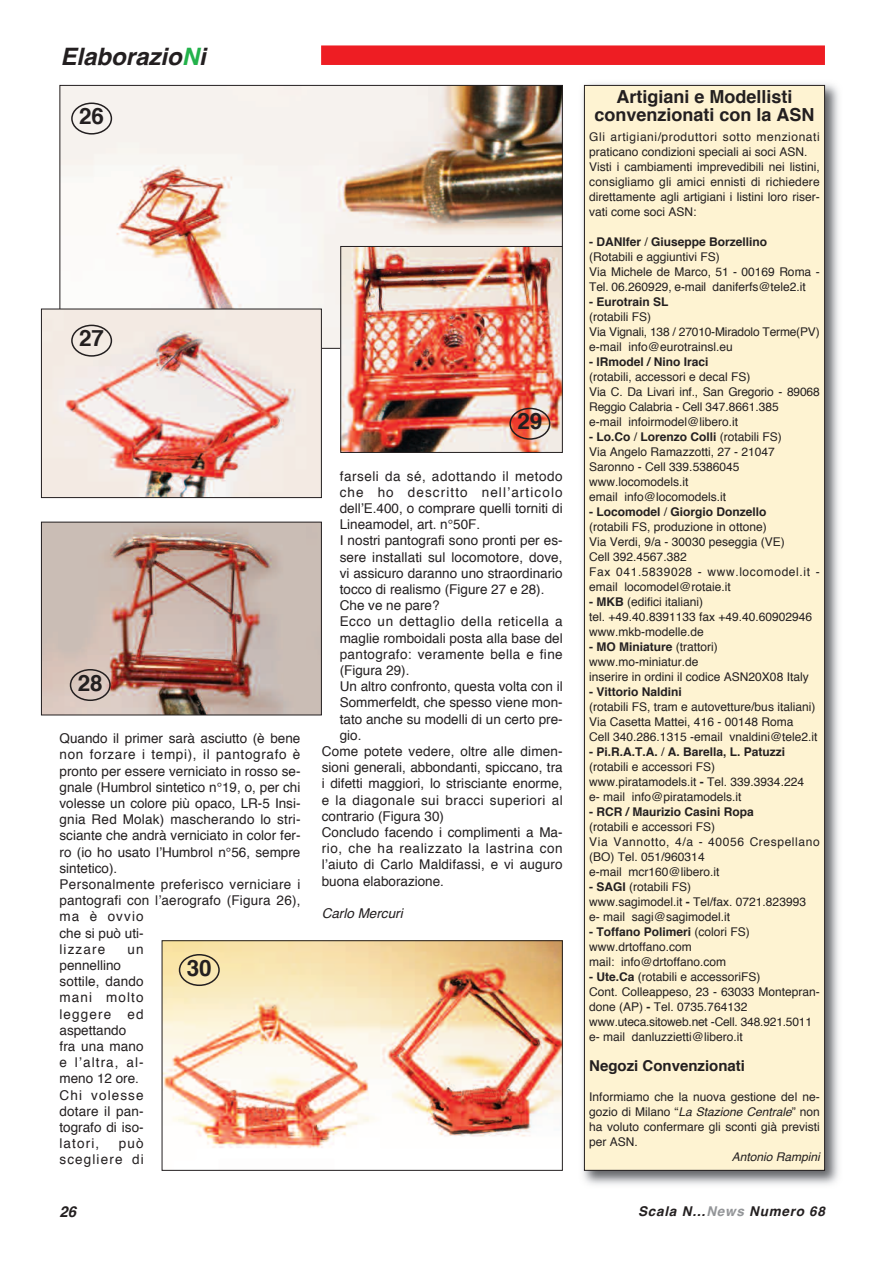
<style>
.page{position:relative;width:893px;height:1263px;background:#fff}
.page>*{position:absolute;margin:0;border:0;box-sizing:border-box;transform-origin:0 0}
.t1{font:italic 700 24px "Helvetica";color:#231f20}
.t2{font:700 22.5px "Helvetica";color:#231f20}
.t3{font:700 18px/18px "Helvetica";color:#231f20;text-align:center}
.t4{font:700 15px "Helvetica";color:#231f20}
.t5{font:italic 700 15px "Helvetica";color:#231f20}
.t6{font:13.5px/16.2px "Helvetica";color:#231f20}
.t7{font:13.5px "Helvetica";letter-spacing:.04em;color:#231f20}
.t8{font:13.5px/16.2px "Helvetica";letter-spacing:.085em;color:#231f20;text-align:right}
.t9{font:13.5px "Helvetica";letter-spacing:.035em;color:#231f20}
.t10{font:13.5px "Helvetica";letter-spacing:.045em;color:#231f20}
.t11{font:13.5px "Helvetica";letter-spacing:.025em;color:#231f20}
.t12{font:italic 700 13.5px "Helvetica";letter-spacing:.055em;color:#231f20}
.t13{font:italic 13.5px "Helvetica";color:#231f20}
.t14{font:12px/15px "Helvetica";color:#231f20}
.t15{font:700 12px "Helvetica";color:#231f20}
.t16{font:italic 12px "Helvetica";color:#231f20}
.s1{color:#23b24b}
.s2{font-weight:700}
.s3{font-style:italic}
.s4{color:#939598}
</style>
<div class="page">
<div style="left:321px;top:45px;width:504px;height:20px;background:#ee1d23"></div>
<img style="left:582px;top:83px;width:257px;height:1102px">
<div style="left:584px;top:85px;width:241px;height:1085px;background:#fef3d2"></div>
<div style="left:584px;top:85px;width:241px;height:1086px;border:1px solid #231f20"></div>
<img style="left:62px;top:87px;width:499px;height:260px">
<img style="left:43px;top:311px;width:277px;height:185px">
<div style="left:41px;top:309px;width:281px;height:189px;border:1px solid #231f20"></div>
<img style="left:43px;top:524px;width:277px;height:189px">
<div style="left:41px;top:522px;width:281px;height:193px;border:1px solid #231f20"></div>
<img style="left:342px;top:248px;width:219px;height:203px">
<div style="left:340px;top:246px;width:223px;height:207px;border:1px solid #231f20"></div>
<img style="left:164px;top:942px;width:397px;height:206px">
<div style="left:162px;top:940px;width:401px;height:231px;border:1px solid #231f20"></div>
<svg style="left:71px;top:103px;width:41px;height:32px"></svg>
<svg style="left:71px;top:325px;width:41px;height:32px"></svg>
<svg style="left:70px;top:669px;width:41px;height:32px"></svg>
<svg style="left:509px;top:408px;width:41px;height:32px"></svg>
<svg style="left:179px;top:954px;width:41px;height:32px"></svg>
<h1 class="t1" style="left:60px;top:46px;width:147px">Elaborazio<span class="s1">N</span>i</h1>
<h2 class="t2" style="left:79px;top:107px;width:27px">26</h2>
<h2 class="t2" style="left:79px;top:329px;width:27px">27</h2>
<h2 class="t2" style="left:78px;top:673px;width:27px">28</h2>
<p class="t6" style="left:60px;top:731px;width:242px">Quando il primer sarà asciutto (è bene non forzare i tempi), il pantografo è pronto per essere verniciato in rosso se&shy;gnale (Humbrol sintetico n°19, o, per chi volesse un colore più opaco, LR-5 Insi&shy;gnia Red Molak) mascherando lo stri&shy;sciante che andrà verniciato in color fer&shy;ro (io ho usato l’Humbrol n°56, sempre sintetico).<br>Personalmente preferisco verniciare i pantografi con l’aerografo (Figura 26), ma è ovvio<br>che si può uti-<br>lizzare</p>
<p class="t6" style="left:128px;top:942px;width:18px">un</p>
<p class="t6" style="left:60px;top:958px;width:86px">pennellino sottile, dando mani molto leggere ed aspettando fra una mano e l’altra, al&shy;meno 12 ore.<br>Chi volesse dotare il pan&shy;tografo di iso&shy;latori,</p>
<h2 class="t2" style="left:187px;top:958px;width:27px">30</h2>
<p class="t8" style="left:60px;top:1136px;width:86px">può scegliere di</p>
<h2 class="t2" style="left:517px;top:412px;width:27px">29</h2>
<p class="t7" style="left:340px;top:470px;width:224px">farseli da sé, adottando il metodo</p>
<p class="t8" style="left:340px;top:485px;width:224px">che ho descritto nell’articolo</p>
<p class="t6" style="left:340px;top:501px;width:224px">dell’E.400, o comprare quelli torniti di</p>
<p class="t6" style="left:340px;top:517px;width:142px">Lineamodel, art. n°50F.</p>
<p class="t6" style="left:340px;top:534px;width:224px">I nostri pantografi sono pronti per es-</p>
<p class="t6" style="left:340px;top:550px;width:224px">sere installati sul locomotore, dove,</p>
<p class="t6" style="left:340px;top:566px;width:224px">vi assicuro daranno uno straordinario</p>
<p class="t6" style="left:340px;top:582px;width:206px">tocco di realismo (Figure 27 e 28).</p>
<p class="t6" style="left:340px;top:598px;width:101px">Che ve ne pare?</p>
<p class="t7" style="left:340px;top:616px;width:224px">Ecco un dettaglio della reticella a</p>
<p class="t6" style="left:340px;top:631px;width:224px">maglie romboidali posta alla base del</p>
<p class="t11" style="left:340px;top:648px;width:224px">pantografo: veramente bella e fine</p>
<p class="t6" style="left:340px;top:663px;width:71px">(Figura 29).</p>
<p class="t6" style="left:340px;top:679px;width:224px">Un altro confronto, questa volta con il</p>
<p class="t6" style="left:340px;top:696px;width:224px">Sommerfeldt, che spesso viene mon-</p>
<p class="t6" style="left:340px;top:712px;width:224px">tato anche su modelli di un certo pre-</p>
<p class="t6" style="left:340px;top:728px;width:23px">gio.</p>
<p class="t6" style="left:322px;top:744px;width:242px">Come potete vedere, oltre alle dimen-</p>
<p class="t6" style="left:322px;top:760px;width:242px">sioni generali, abbondanti, spiccano, tra</p>
<p class="t6" style="left:322px;top:777px;width:242px">i difetti maggiori, lo strisciante enorme,</p>
<p class="t9" style="left:322px;top:794px;width:242px">e la diagonale sui bracci superiori al</p>
<p class="t6" style="left:322px;top:809px;width:124px">contrario (Figura 30)</p>
<p class="t6" style="left:322px;top:825px;width:242px">Concludo facendo i complimenti a Ma-</p>
<p class="t10" style="left:322px;top:843px;width:242px">rio, che ha realizzato la lastrina con</p>
<p class="t6" style="left:322px;top:858px;width:242px">l’aiuto di Carlo Maldifassi, e vi auguro</p>
<p class="t6" style="left:322px;top:874px;width:124px">buona elaborazione.</p>
<p class="t13" style="left:322px;top:908px;width:82px">Carlo Mercuri</p>
<h3 class="t3" style="left:594px;top:90px;width:221px">Artigiani e Modellisti convenzionati con la ASN</h3>
<p class="t14" style="left:589px;top:130px;width:232px">Gli artigiani/produttori sotto menzionati praticano condizioni speciali ai soci ASN.<br>Visti i cambiamenti imprevedibili nei listini, consigliamo gli amici ennisti di richiedere direttamente agli artigiani i listini loro riser&shy;vati come soci ASN:</p>
<p class="t14" style="left:589px;top:235px;width:232px"><span class="s2">- DANIfer</span> / <span class="s2">Giuseppe Borzellino<br></span>(Rotabili e aggiuntivi FS)<br>Via Michele de Marco, 51 - 00169 Roma - Tel. 06.260929, e-mail daniferfs@tele2.it</p>
<p class="t15" style="left:589px;top:297px;width:81px">- Eurotrain SL</p>
<p class="t14" style="left:589px;top:310px;width:232px">(rotabili FS)<br>Via Vignali, 138 / 27010-Miradolo Terme(PV) e-mail info@eurotrainsl.eu</p>
<p class="t15" style="left:589px;top:357px;width:121px">- IRmodel / Nino Iraci</p>
<p class="t14" style="left:589px;top:370px;width:232px">(rotabili, accessori e decal FS)<br>Via C. Da Livari inf., San Gregorio - 89068<br>Reggio Calabria - Cell 347.8661.385<br>e-mail infoirmodel@libero.it</p>
<p class="t14" style="left:589px;top:430px;width:194px"><span class="s2">- Lo.Co</span> / <span class="s2">Lorenzo Colli</span> (rotabili FS)<br>Via Angelo Ramazzotti, 27 - 21047<br>Saronno - Cell 339.5386045 www.locomodels.it<br>email info@locomodels.it</p>
<p class="t14" style="left:589px;top:505px;width:232px"><span class="s2">- Locomodel</span> / <span class="s2">Giorgio Donzello<br></span>(rotabili FS, produzione in ottone)<br>Via Verdi, 9/a - 30030 peseggia (VE)<br>Cell 392.4567.382<br>Fax 041.5839028 - www.locomodel.it - email locomodel@rotaie.it</p>
<p class="t14" style="left:589px;top:595px;width:224px"><span class="s2">- MKB</span> (edifici italiani)<br>tel. +49.40.8391133 fax +49.40.60902946 www.mkb-modelle.de</p>
<p class="t14" style="left:589px;top:640px;width:221px"><span class="s2">- MO Miniature</span> (trattori) www.mo-miniatur.de<br>inserire in ordini il codice ASN20X08 Italy</p>
<p class="t15" style="left:589px;top:687px;width:94px">- Vittorio Naldini</p>
<p class="t14" style="left:589px;top:700px;width:230px">(rotabili FS, tram e autovetture/bus italiani)<br>Via Casetta Mattei, 416 - 00148 Roma<br>Cell 340.286.1315 -email vnaldini@tele2.it</p>
<p class="t14" style="left:589px;top:745px;width:216px"><span class="s2">- Pi.R.A.T.A.</span> / <span class="s2">A. Barella, L. Patuzzi </span>(rotabili e accessori FS) www.piratamodels.it <span class="s2">-</span> Tel. 339.3934.224 e- mail info@piratamodels.it</p>
<p class="t15" style="left:589px;top:807px;width:166px">- RCR / Maurizio Casini Ropa</p>
<p class="t14" style="left:589px;top:820px;width:232px">(rotabili e accessori FS)<br>Via Vannotto, 4/a - 40056 Crespellano (BO) Tel. 051/960314<br>e-mail mcr160@libero.it</p>
<p class="t14" style="left:589px;top:880px;width:218px"><span class="s2">- SAGI</span> (rotabili FS)<br>www.sagimodel.it <span class="s2">-</span> Tel/fax. 0721.823993 e- mail sagi@sagimodel.it</p>
<p class="t14" style="left:589px;top:925px;width:162px"><span class="s2">- Toffano Polimeri</span> (colori FS) www.drtoffano.com<br>mail: info@drtoffano.com</p>
<p class="t14" style="left:589px;top:970px;width:232px"><span class="s2">- Ute.Ca</span> (rotabili e accessoriFS)<br>Cont. Colleappeso, 23 - 63033 Montepran&shy;done (AP) <span class="s2">-</span> Tel. 0735.764132 www.uteca.sitoweb.net -Cell. 348.921.5011 e- mail danluzzietti@libero.it</p>
<p class="t4" style="left:589px;top:1059px;width:157px">Negozi Convenzionati</p>
<p class="t14" style="left:589px;top:1090px;width:232px;text-align:justify">Informiamo che la nuova gestione del ne&shy;gozio di Milano “<span class="s3">La Stazione Centrale</span>” non ha voluto confermare gli sconti già previsti per ASN.</p>
<p class="t16" style="left:732px;top:1152px;width:90px">Antonio Rampini</p>
<p class="t5" style="left:60px;top:1205px;width:18px">26</p>
<p class="t12" style="left:638px;top:1206px;width:188px">Scala N…<span class="s4">News</span> Numero 68</p>
</div>
